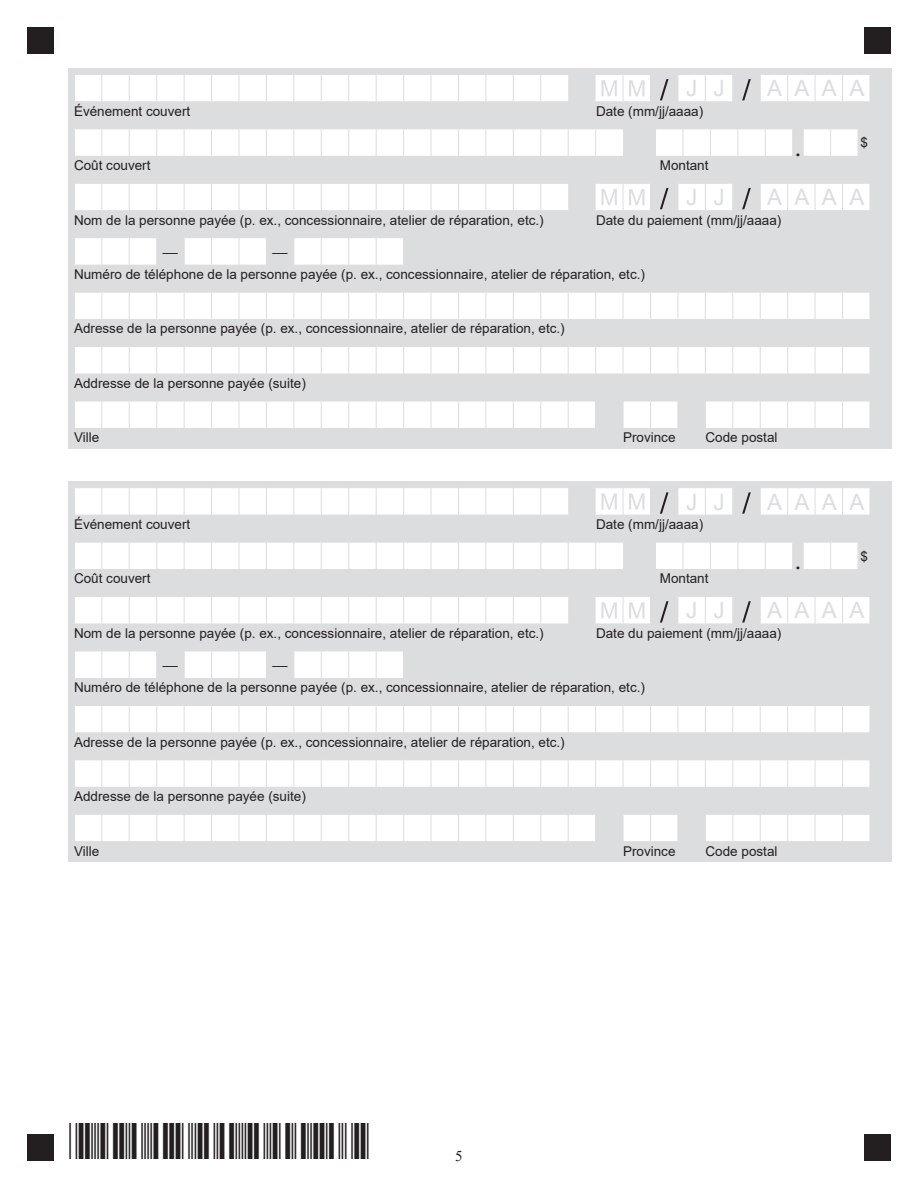
<style>
.page{position:relative;width:918px;height:1188px;background:#fff}
.page>*{position:absolute;margin:0;border:0;box-sizing:border-box;transform-origin:0 0}
.t1{font:22.5px "Arial";color:#dcdddf}
.t2{font:700 18px "Times New Roman";color:#231f20}
.t3{font:700 15px "Times New Roman";color:#231f20}
.t4{font:15px "Times New Roman";color:#231f20}
.t5{font:13.5px "Arial";color:#231f20}
</style>
<div class="page">
<div style="left:864px;top:27px;width:27px;height:27px;background:#231f20"></div>
<div style="left:864px;top:1134px;width:27px;height:27px;background:#231f20"></div>
<div style="left:27px;top:27px;width:27px;height:27px;background:#231f20"></div>
<div style="left:27px;top:1134px;width:27px;height:27px;background:#231f20"></div>
<div style="left:68px;top:68px;width:824px;height:380px;background:#dcdddf"></div>
<svg style="left:75px;top:75px;width:795px;height:26px;background:#f9f9f9"></svg>
<svg style="left:75px;top:129px;width:783px;height:27px;background:#fbfbfb"></svg>
<svg style="left:75px;top:184px;width:795px;height:26px;background:#f9f9f9"></svg>
<svg style="left:75px;top:238px;width:328px;height:27px"></svg>
<div style="left:75px;top:293px;width:795px;height:26px;background:#fff"></div>
<svg style="left:75px;top:347px;width:795px;height:27px;background:#fcfcfd"></svg>
<svg style="left:75px;top:401px;width:795px;height:27px;background:#fafafa"></svg>
<div style="left:68px;top:481px;width:824px;height:381px;background:#dcdddf"></div>
<svg style="left:75px;top:488px;width:795px;height:27px;background:#f8f8f8"></svg>
<svg style="left:75px;top:542px;width:783px;height:27px;background:#fbfbfb"></svg>
<svg style="left:75px;top:597px;width:795px;height:27px"></svg>
<svg style="left:75px;top:651px;width:328px;height:27px"></svg>
<div style="left:75px;top:706px;width:795px;height:26px;background:#fff"></div>
<svg style="left:75px;top:760px;width:795px;height:27px;background:#fcfcfc"></svg>
<svg style="left:75px;top:815px;width:795px;height:26px;background:#fbfbfb"></svg>
<p class="t1" style="left:686px;top:73px;width:13px">J</p>
<p class="t1" style="left:713px;top:73px;width:13px">J</p>
<p class="t1" style="left:767px;top:73px;width:17px">A</p>
<p class="t1" style="left:794px;top:73px;width:17px">A</p>
<p class="t1" style="left:822px;top:73px;width:17px">A</p>
<p class="t1" style="left:849px;top:73px;width:17px">A</p>
<p class="t5" style="left:74px;top:102px;width:118px">Événement couvert</p>
<p class="t5" style="left:596px;top:102px;width:109px">Date (mm/jj/aaaa)</p>
<p class="t2" style="left:796px;top:137px;width:6px">.</p>
<p class="t5" style="left:861px;top:133px;width:9px">$</p>
<p class="t5" style="left:74px;top:156px;width:78px">Coût couvert</p>
<p class="t5" style="left:660px;top:156px;width:50px">Montant</p>
<p class="t1" style="left:686px;top:182px;width:13px">J</p>
<p class="t1" style="left:713px;top:182px;width:13px">J</p>
<p class="t1" style="left:767px;top:182px;width:17px">A</p>
<p class="t1" style="left:794px;top:182px;width:17px">A</p>
<p class="t1" style="left:822px;top:182px;width:17px">A</p>
<p class="t1" style="left:849px;top:182px;width:17px">A</p>
<p class="t5" style="left:74px;top:211px;width:471px">Nom de la personne payée (p. ex., concessionnaire, atelier de réparation, etc.)</p>
<p class="t5" style="left:596px;top:211px;width:187px">Date du paiement (mm/jj/aaaa)</p>
<p class="t3" style="left:163px;top:241px;width:16px">—</p>
<p class="t3" style="left:273px;top:241px;width:16px">—</p>
<p class="t5" style="left:74px;top:265px;width:573px">Numéro de téléphone de la personne payée (p. ex., concessionnaire, atelier de réparation, etc.)</p>
<p class="t5" style="left:74px;top:319px;width:492px">Adresse de la personne payée (p. ex., concessionnaire, atelier de réparation, etc.)</p>
<p class="t5" style="left:74px;top:374px;width:233px">Addresse de la personne payée (suite)</p>
<p class="t5" style="left:74px;top:428px;width:27px">Ville</p>
<p class="t5" style="left:623px;top:428px;width:54px">Province</p>
<p class="t5" style="left:706px;top:428px;width:74px">Code postal</p>
<p class="t1" style="left:686px;top:486px;width:13px">J</p>
<p class="t1" style="left:713px;top:486px;width:13px">J</p>
<p class="t1" style="left:767px;top:486px;width:17px">A</p>
<p class="t1" style="left:794px;top:486px;width:17px">A</p>
<p class="t1" style="left:822px;top:486px;width:17px">A</p>
<p class="t1" style="left:849px;top:486px;width:17px">A</p>
<p class="t5" style="left:74px;top:515px;width:118px">Événement couvert</p>
<p class="t5" style="left:596px;top:515px;width:109px">Date (mm/jj/aaaa)</p>
<p class="t2" style="left:796px;top:550px;width:6px">.</p>
<p class="t5" style="left:861px;top:547px;width:9px">$</p>
<p class="t5" style="left:74px;top:569px;width:78px">Coût couvert</p>
<p class="t5" style="left:660px;top:569px;width:50px">Montant</p>
<p class="t1" style="left:686px;top:595px;width:13px">J</p>
<p class="t1" style="left:713px;top:595px;width:13px">J</p>
<p class="t1" style="left:767px;top:595px;width:17px">A</p>
<p class="t1" style="left:794px;top:595px;width:17px">A</p>
<p class="t1" style="left:822px;top:595px;width:17px">A</p>
<p class="t1" style="left:849px;top:595px;width:17px">A</p>
<p class="t5" style="left:74px;top:624px;width:471px">Nom de la personne payée (p. ex., concessionnaire, atelier de réparation, etc.)</p>
<p class="t5" style="left:596px;top:624px;width:187px">Date du paiement (mm/jj/aaaa)</p>
<p class="t3" style="left:163px;top:654px;width:16px">—</p>
<p class="t3" style="left:273px;top:654px;width:16px">—</p>
<p class="t5" style="left:74px;top:678px;width:573px">Numéro de téléphone de la personne payée (p. ex., concessionnaire, atelier de réparation, etc.)</p>
<p class="t5" style="left:74px;top:733px;width:492px">Adresse de la personne payée (p. ex., concessionnaire, atelier de réparation, etc.)</p>
<p class="t5" style="left:74px;top:787px;width:233px">Addresse de la personne payée (suite)</p>
<p class="t5" style="left:74px;top:842px;width:27px">Ville</p>
<p class="t5" style="left:623px;top:842px;width:54px">Province</p>
<p class="t5" style="left:706px;top:842px;width:74px">Code postal</p>
<p class="t4" style="left:455px;top:1145px;width:9px">5</p>
</div>
